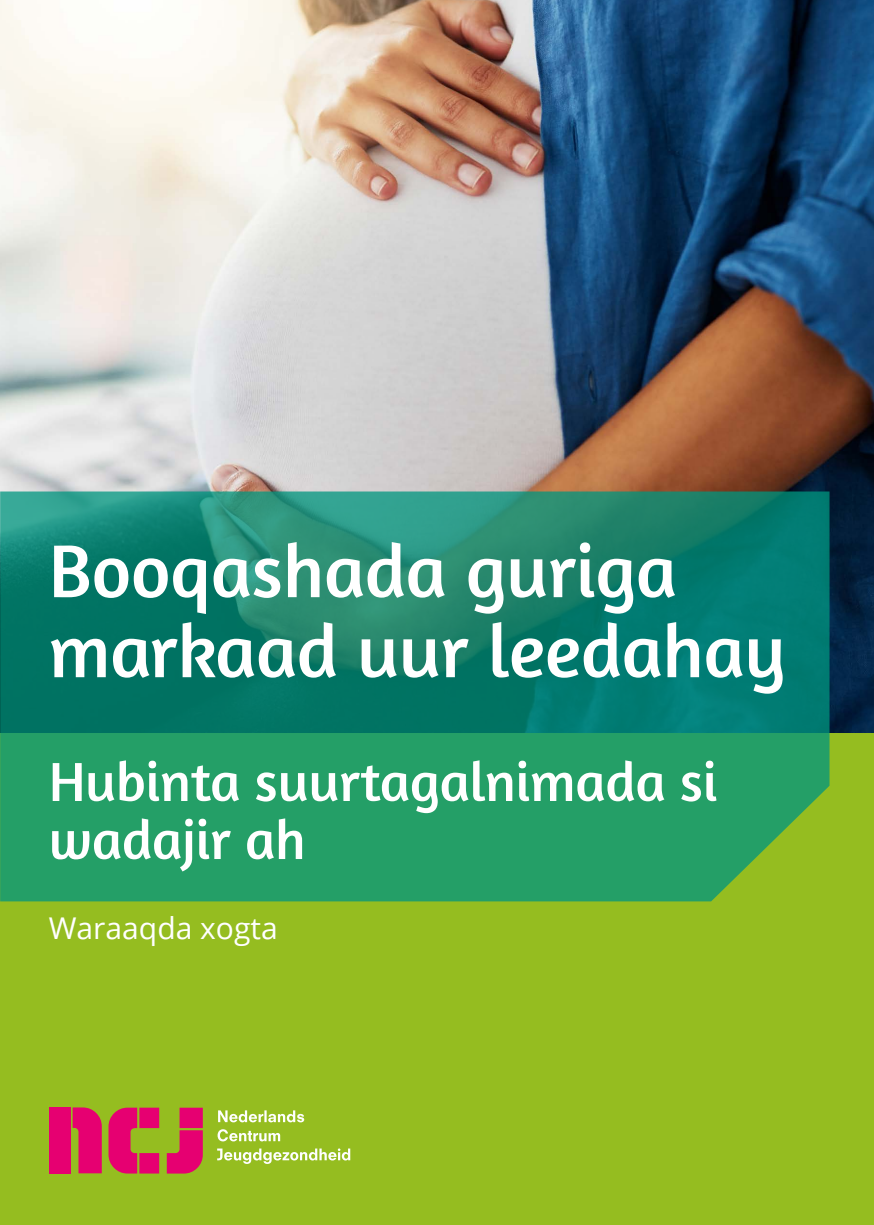
<style>
.page{position:relative;width:874px;height:1225px;background:#fff}
.page>*{position:absolute;margin:0;border:0;box-sizing:border-box;transform-origin:0 0}
.Hoofdstukkop{font:76px "Amaranth";color:#fff}
.Hoofdstukkop-2{font:56px/58px "Amaranth";color:#fff}
.t1{font:30px "Open Sans";color:#fff}
</style>
<div class="page">
<div style="left:0;top:732px;width:873px;height:493px;background:#95bd20"></div>
<img style="left:0;top:0;width:873px;height:732px">
<svg style="left:217px;top:1148px;width:133px;height:16px"></svg>
<svg style="left:217px;top:1129px;width:63px;height:12px"></svg>
<svg style="left:218px;top:1110px;width:86px;height:12px"></svg>
<svg style="left:108px;top:1107px;width:51px;height:66px"></svg>
<svg style="left:167px;top:1107px;width:36px;height:66px"></svg>
<svg style="left:73px;top:1107px;width:29px;height:66px"></svg>
<div style="left:49px;top:1107px;width:21px;height:66px;background:#e60071"></div>
<svg style="left:0;top:491px;width:829px;height:410px;background:#1a8d6a"></svg>
<p class="Hoofdstukkop" style="left:49px;top:526px;width:629px">Booqashada guriga</p>
<p class="Hoofdstukkop" style="left:49px;top:606px;width:737px">markaad uur leedahay</p>
<p class="Hoofdstukkop-2" style="left:49px;top:752px;width:669px">Hubinta suurtagalnimada si wadajir ah</p>
<p class="t1" style="left:49px;top:907px;width:230px">Waraaqda xogta</p>
</div>
